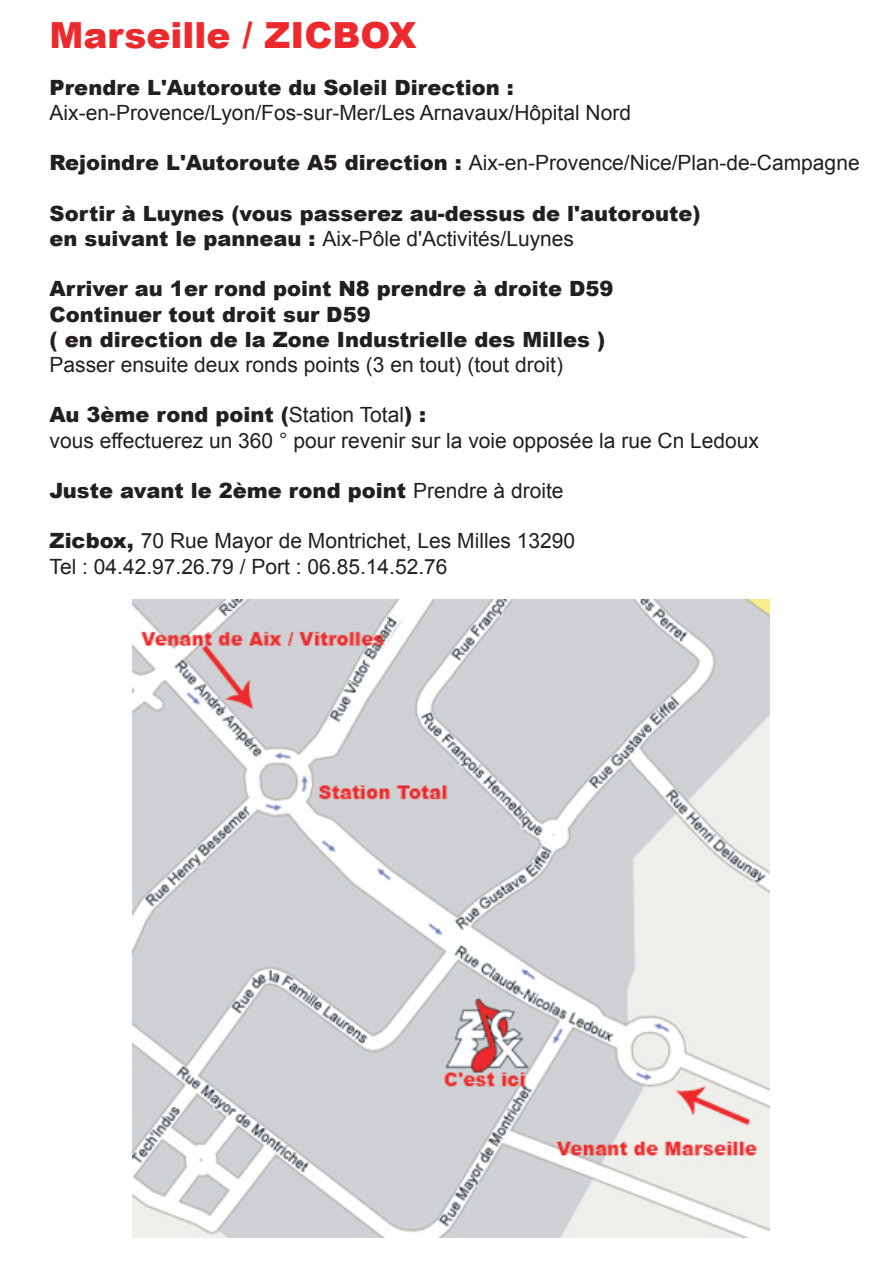
<style>
.page{position:relative;width:893px;height:1263px;background:#fff}
.page>*{position:absolute;margin:0;border:0;box-sizing:border-box;transform-origin:0 0}
.t1{font:900 36px "Arial";color:#ec2a2d}
.t2{font:21px/25.2px "Arial";color:#231f20}
.t3{font:900 21px/25.2px "Arial";color:#231f20}
.s1{font-weight:900}
.s2{font-weight:400}
</style>
<div class="page">
<img style="left:132px;top:600px;width:638px;height:637px">
<h1 class="t1" style="left:50px;top:9px;width:369px">Marseille / ZICBOX</h1>
<p class="t3" style="left:50px;top:74px;width:466px">Prendre L'Autoroute du Soleil Direction :</p>
<p class="t2" style="left:50px;top:100px;width:583px">Aix-en-Provence/Lyon/Fos-sur-Mer/Les Arnavaux/Hôpital Nord</p>
<p class="t2" style="left:50px;top:151px;width:812px"><span class="s1">Rejoindre L'Autoroute A5 direction :</span> Aix-en-Provence/Nice/Plan-de-Campagne</p>
<p class="t3" style="left:50px;top:200px;width:653px">Sortir à Luynes (vous passerez au-dessus de l'autoroute) en suivant le panneau : <span class="s2">Aix-Pôle d'Activités/Luynes</span></p>
<p class="t3" style="left:50px;top:276px;width:566px">Arriver au 1er rond point N8 prendre à droite D59<br>Continuer tout droit sur D59<br>( en direction de la Zone Industrielle des Milles )</p>
<p class="t2" style="left:50px;top:352px;width:515px">Passer ensuite deux ronds points (3 en tout) (tout droit)</p>
<p class="t2" style="left:50px;top:403px;width:711px"><span class="s1">Au 3ème rond point (</span>Station Total<span class="s1">) :<br></span>vous effectuerez un 360 ° pour revenir sur la voie opposée la rue Cn Ledoux</p>
<p class="t3" style="left:50px;top:477px;width:516px">Juste avant le 2ème rond point <span class="s2">Prendre à droite</span></p>
<p class="t2" style="left:50px;top:529px;width:527px"><span class="s1">Zicbox,</span> 70 Rue Mayor de Montrichet, Les Milles 13290<br>Tel : 04.42.97.26.79 / Port : 06.85.14.52.76</p>
</div>
